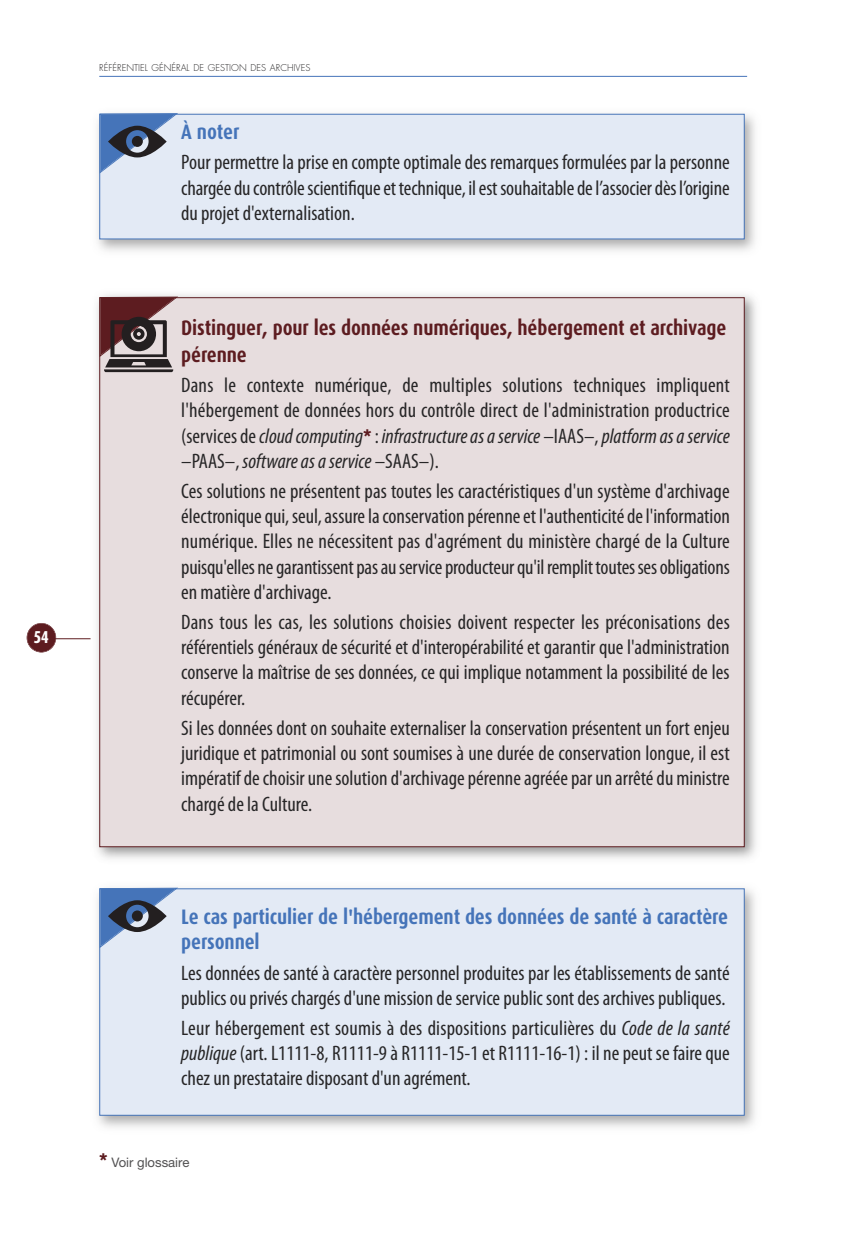
<style>
.page{position:relative;width:844px;height:1241px;background:#fff}
.page>*{position:absolute;margin:0;border:0;box-sizing:border-box;transform-origin:0 0}
.t1{font:condensed 21px/25.2px "Myriad Pro";color:#272627;text-align:justify}
.t2{font:700 21px/24.5px "Dax Condensed";letter-spacing:-.005em;color:#4574b9}
.t3{font:700 21px/26.2px "Dax Condensed";letter-spacing:-.005em;color:#5d1c20}
.t4{font:700 condensed 15.75px "Futura";color:#fff}
.t5{font:13.12px "Helvetica Neue";color:#525152}
.t6{font:300 9.1px "Futura";color:#272627}
.s1{font-style:italic}
.s2{font-family:"Helvetica Neue";font-weight:800;font-stretch:normal;font-size:19.25px;color:#5d1c20}
.s3{font-weight:800;font-size:19.25px;color:#5d1c20}
</style>
<div class="page">
<img style="left:97px;top:887px;width:658px;height:241px">
<div style="left:100px;top:889px;width:643px;height:225px;background:#e3eaf5"></div>
<div style="left:99px;top:888px;width:645px;height:227px;border:1px solid #4574b9"></div>
<img style="left:88px;top:294px;width:668px;height:565px">
<div style="left:100px;top:298px;width:643px;height:548px;background:#e7ddde"></div>
<img style="left:97px;top:113px;width:658px;height:138px">
<div style="left:100px;top:115px;width:643px;height:123px;background:#e3eaf5"></div>
<div style="left:99px;top:114px;width:645px;height:125px;border:1px solid #4574b9"></div>
<svg style="left:100px;top:113px;width:78px;height:60px"></svg>
<hr style="left:99px;top:76px;width:648px;height:1px;background:#4574b9">
<hr style="left:33px;top:638px;width:57px;height:1px;background:#5d1c20">
<div style="left:27px;top:623px;width:29px;height:29px;background:#5d1c20;border-radius:50%"></div>
<div style="left:27px;top:623px;width:29px;height:29px;border:1px solid #5d1c20;border-radius:50%"></div>
<svg style="left:100px;top:296px;width:78px;height:76px"></svg>
<svg style="left:100px;top:887px;width:78px;height:60px"></svg>
<p class="t4" style="left:33px;top:630px;width:17px">54</p>
<p class="t6" style="left:99px;top:64px;width:212px">RÉFÉRENTIEL GÉNÉRAL DE GESTION DES ARCHIVES</p>
<p class="t2" style="left:181px;top:121px;width:60px">À noter</p>
<p class="t1" style="left:181px;top:151px;width:550px">Pour permettre la prise en compte optimale des remarques formulées par la personne chargée du contrôle scientifique et technique, il est souhaitable de l’associer dès l’origine du projet d'externalisation.</p>
<p class="t3" style="left:181px;top:317px;width:546px">Distinguer, pour les données numériques, hébergement et archivage pérenne</p>
<p class="t1" style="left:181px;top:374px;width:550px">Dans le contexte numérique, de multiples solutions techniques impliquent l'hébergement de données hors du contrôle direct de l'administration productrice (services de<span class="s1">cloud computing</span><span class="s2">*</span> : <span class="s1">infrastructure as a service</span> –IAAS–,<span class="s1">platform as a service </span>–PAAS–, <span class="s1">software as a service</span> –SAAS–).</p>
<p class="t1" style="left:181px;top:480px;width:550px">Ces solutions ne présentent pas toutes les caractéristiques d'un système d'archivage électronique qui, seul, assure la conservation pérenne et l'authenticité de l'information numérique. Elles ne nécessitent pas d'agrément du ministère chargé de la Culture puisqu'elles ne garantissent pas au service producteur qu'il remplit toutes ses obligations en matière d'archivage.</p>
<p class="t1" style="left:181px;top:611px;width:550px">Dans tous les cas, les solutions choisies doivent respecter les préconisations des référentiels généraux de sécurité et d'interopérabilité et garantir que l'administration conserve la maîtrise de ses données, ce qui implique notamment la possibilité de les récupérer.</p>
<p class="t1" style="left:181px;top:717px;width:550px">Si les données dont on souhaite externaliser la conservation présentent un fort enjeu juridique et patrimonial ou sont soumises à une durée de conservation longue, il est impératif de choisir une solution d'archivage pérenne agréée par un arrêté du ministre chargé de la Culture.</p>
<p class="t2" style="left:181px;top:907px;width:548px">Le cas particulier de l'hébergement des données de santé à caractère personnel</p>
<p class="t1" style="left:181px;top:961px;width:550px">Les données de santé à caractère personnel produites par les établissements de santé publics ou privés chargés d'une mission de service public sont des archives publiques.</p>
<p class="t1" style="left:181px;top:1016px;width:550px">Leur hébergement est soumis à des dispositions particulières du <span class="s1">Code de la santé publique</span>(art. L1111-8, R1111-9 à R1111-15-1 et R1111-16-1) : il ne peut se faire que chez un prestataire disposant d'un agrément.</p>
<p class="t5" style="left:99px;top:1157px;width:92px"><span class="s3">*</span> Voir glossaire</p>
</div>
